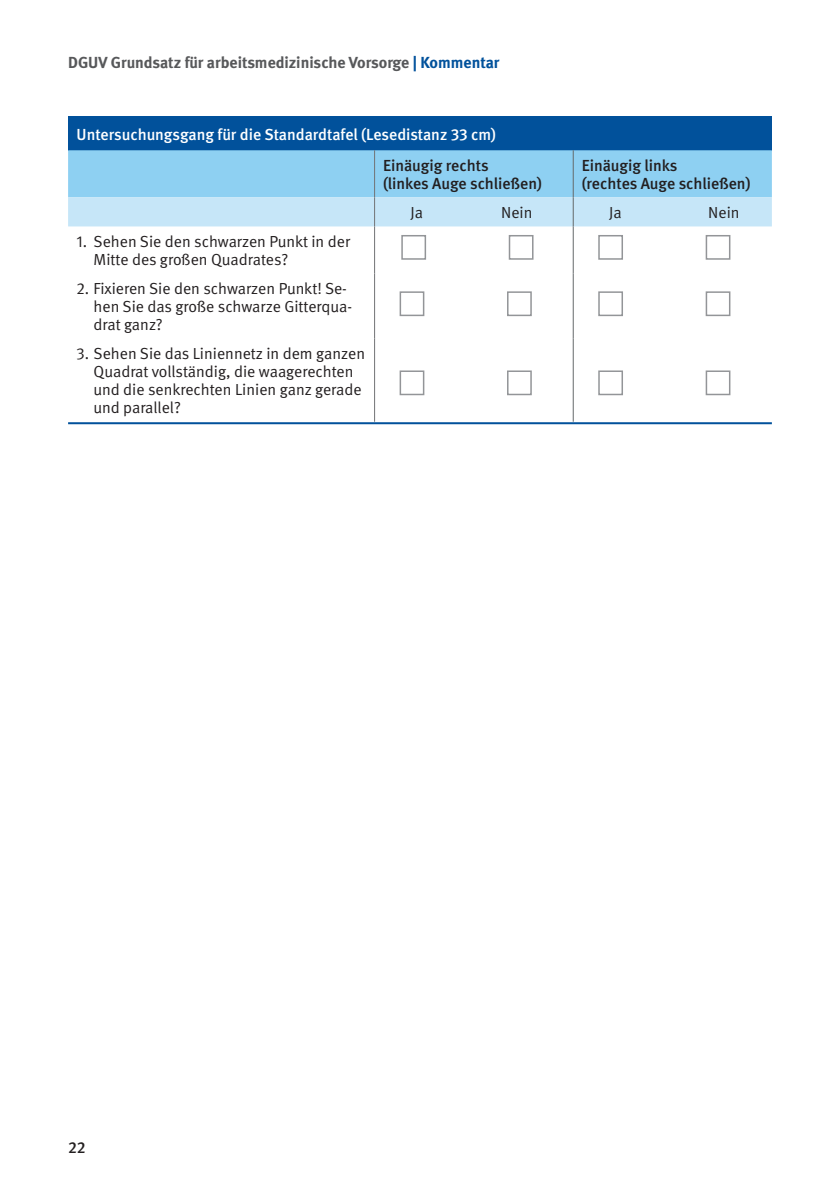
<style>
.page{position:relative;width:840px;height:1191px;background:#fff}
.page>*{position:absolute;margin:0;border:0;box-sizing:border-box;transform-origin:0 0}
.t1{font:16px/18px "DGUV Meta";color:#231f20}
.t2{font:500 16px/18px "DGUV Meta";color:#231f20}
.t3{font:700 16px "DGUV Meta";color:#57585a}
.t4{font:500 16px "DGUV Meta";color:#fff}
.s1{color:#01519b}
</style>
<div class="page">
<div style="left:68px;top:116px;width:703px;height:34px;background:#01519b"></div>
<svg style="left:375px;top:273px;width:356px;height:66px"></svg>
<hr style="left:374px;top:226px;width:1px;height:47px;background:#727476">
<hr style="left:374px;top:273px;width:1px;height:66px;background:#727476">
<hr style="left:374px;top:339px;width:1px;height:83px;background:#727476">
<svg style="left:68px;top:150px;width:703px;height:76px;background:#a2d7f3"></svg>
<hr style="left:572px;top:226px;width:1px;height:47px;background:#656a6b">
<hr style="left:572px;top:273px;width:1px;height:66px;background:#656a6b">
<hr style="left:572px;top:339px;width:1px;height:83px;background:#656a6b">
<div style="left:401px;top:235px;width:25px;height:25px;border:2px solid #939598"></div>
<div style="left:508px;top:235px;width:25px;height:25px;border:2px solid #939598"></div>
<div style="left:598px;top:235px;width:24px;height:25px;border:2px solid #939598"></div>
<div style="left:705px;top:235px;width:25px;height:25px;border:2px solid #939598"></div>
<div style="left:399px;top:291px;width:25px;height:25px;border:2px solid #939598"></div>
<div style="left:506px;top:291px;width:25px;height:25px;border:2px solid #939598"></div>
<div style="left:598px;top:291px;width:24px;height:25px;border:2px solid #939598"></div>
<div style="left:705px;top:291px;width:25px;height:25px;border:2px solid #939598"></div>
<div style="left:399px;top:370px;width:25px;height:25px;border:2px solid #939598"></div>
<div style="left:506px;top:370px;width:25px;height:25px;border:2px solid #939598"></div>
<div style="left:598px;top:370px;width:24px;height:25px;border:2px solid #939598"></div>
<div style="left:705px;top:370px;width:25px;height:25px;border:2px solid #939598"></div>
<hr style="left:68px;top:422px;width:703px;height:2px;background:#01519b">
<p class="t3" style="left:68px;top:53px;width:432px">DGUV Grundsatz für arbeitsmedizinische Vorsorge <span class="s1">| Kommentar</span></p>
<p class="t4" style="left:77px;top:125px;width:421px">Untersuchungsgang für die Standardtafel (Lesedistanz 33 cm)</p>
<p class="t2" style="left:383px;top:157px;width:160px">Einäugig rechts<br>(linkes Auge schließen)</p>
<p class="t2" style="left:581px;top:157px;width:170px">Einäugig links<br>(rechtes Auge schließen)</p>
<p class="t1" style="left:410px;top:204px;width:14px">Ja</p>
<p class="t1" style="left:501px;top:204px;width:33px">Nein</p>
<p class="t1" style="left:609px;top:204px;width:14px">Ja</p>
<p class="t1" style="left:708px;top:204px;width:33px">Nein</p>
<p class="t1" style="left:94px;top:233px;width:258px;text-indent:-17px">1. Sehen Sie den schwarzen Punkt in der<br>Mitte des großen Quadrates?</p>
<p class="t1" style="left:94px;top:280px;width:260px;text-indent:-17px">2. Fixieren Sie den schwarzen Punkt! Se&shy;hen Sie das große schwarze Gitterqua&shy;drat ganz?</p>
<p class="t1" style="left:94px;top:345px;width:273px;text-indent:-17px">3. Sehen Sie das Liniennetz in dem ganzen Quadrat vollständig, die waagerechten und die senkrechten Linien ganz gerade und parallel?</p>
<p class="t2" style="left:68px;top:1138px;width:19px">22</p>
</div>
